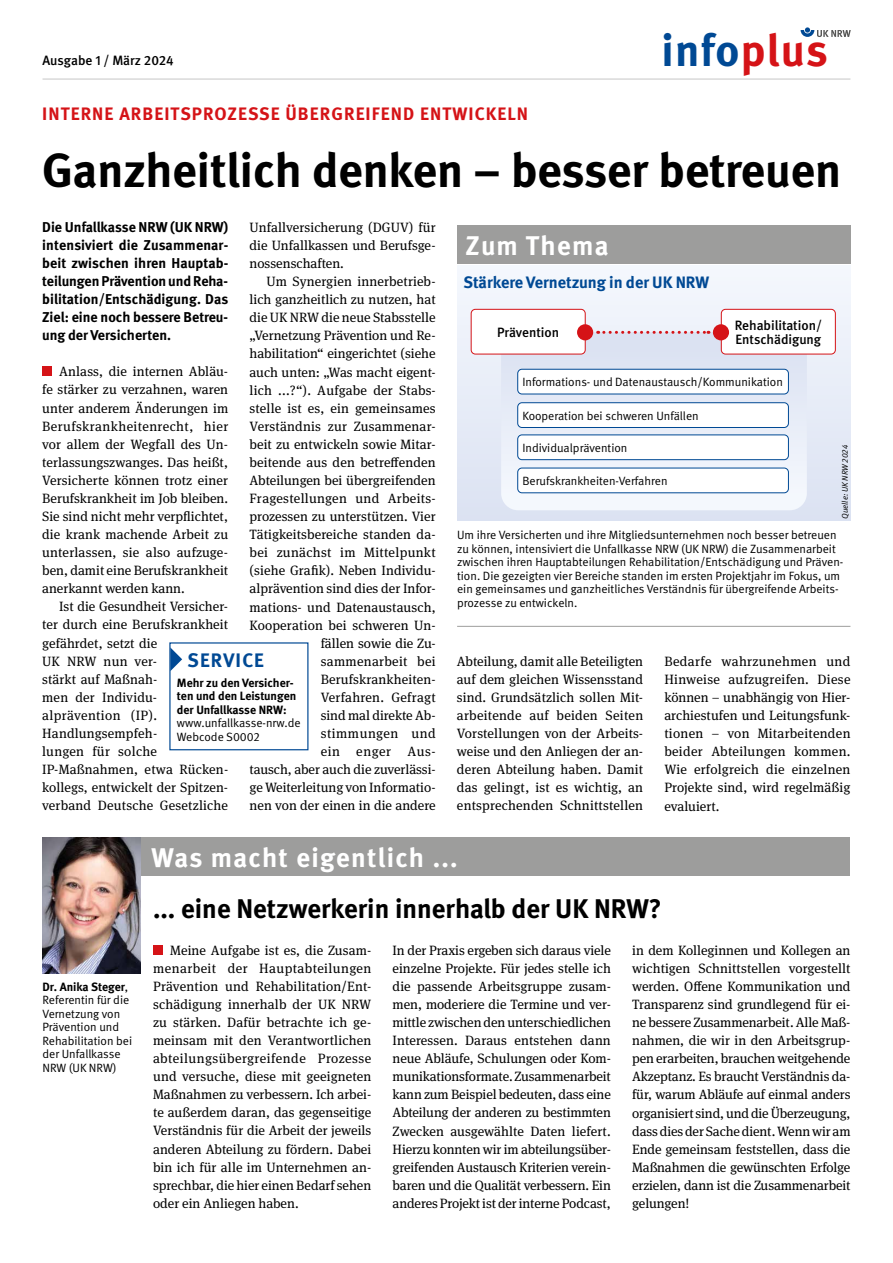
<style>
.page{position:relative;width:893px;height:1263px;background:#fff}
.page>*{position:absolute;margin:0;border:0;box-sizing:border-box;transform-origin:0 0}
.t1{font:700 48px "DGUV Meta";color:#000}
.t2{font:700 45px "DGUV Meta";letter-spacing:.03em;color:#004994}
.t3{font:700 27px "DGUV Meta";color:#000}
.t4{font:700 27px "DGUV Meta";letter-spacing:.05em;color:#fff}
.t5{font:700 19.5px "DGUV Meta";letter-spacing:.06em;color:#004994}
.t6{font:700 18px "DGUV Meta";letter-spacing:.06em;color:#d51317}
.t7{font:700 16.5px "DGUV Meta";color:#004994}
.t8{font:700 14.25px/18px "DGUV Meta";color:#000;text-align:justify}
.t9{font:13.5px/18.1px "DGUV Meta Serif";color:#000;text-align:justify}
.t10{font:500 13.5px/13.5px "DGUV Meta";color:#000}
.t11{font:12px/13.5px "DGUV Meta";color:#000}
.t12{font:700 12px/13.5px "DGUV Meta";color:#000}
.t13{font:italic 8.25px "DGUV Meta";color:#000}
.s1{color:#d51317}
.s2{font-weight:700}
</style>
<div class="page">
<div style="left:43px;top:838px;width:807px;height:38px;background:#9d9d9c"></div>
<hr style="left:43px;top:79px;width:807px;height:1px;background:#c6c6c6">
<svg style="left:801px;top:27px;width:50px;height:10px"></svg>
<img style="left:43px;top:838px;width:97px;height:136px">
<div style="left:42px;top:367px;width:10px;height:9px;background:#d51317"></div>
<div style="left:457px;top:266px;width:393px;height:255px;background:linear-gradient(to bottom,#f4f6fb,#dbe2f2)"></div>
<svg style="left:501px;top:332px;width:306px;height:178px"></svg>
<div style="left:457px;top:225px;width:393px;height:39px;background:#9d9d9c"></div>
<hr style="left:457px;top:626px;width:393px;height:1px;background:#9d9d9c">
<div style="left:153px;top:945px;width:10px;height:10px;background:#d51317"></div>
<div style="left:518px;top:403px;width:270px;height:24px;background:#fff;border-radius:4px"></div>
<div style="left:517px;top:402px;width:272px;height:26px;border:1px solid #004994;border-radius:4px"></div>
<div style="left:518px;top:468px;width:270px;height:25px;background:#fff;border-radius:4px"></div>
<div style="left:517px;top:468px;width:272px;height:25px;border:1px solid #004994;border-radius:4px"></div>
<div style="left:518px;top:435px;width:270px;height:25px;background:#fff;border-radius:4px"></div>
<div style="left:517px;top:434px;width:272px;height:26px;border:1px solid #004994;border-radius:4px"></div>
<div style="left:518px;top:369px;width:270px;height:25px;background:#fff;border-radius:4px"></div>
<div style="left:517px;top:369px;width:272px;height:25px;border:1px solid #004994;border-radius:4px"></div>
<div style="left:471px;top:309px;width:114px;height:45px;background:#fff;border-radius:4px"></div>
<div style="left:471px;top:309px;width:115px;height:45px;border:1px solid #d51317;border-radius:4px"></div>
<div style="left:721px;top:309px;width:114px;height:45px;background:#fff;border-radius:4px"></div>
<div style="left:721px;top:309px;width:115px;height:45px;border:1px solid #d51317;border-radius:4px"></div>
<div style="left:577px;top:324px;width:16px;height:16px;background:#d51317;border-radius:50%"></div>
<div style="left:713px;top:324px;width:16px;height:16px;background:#d51317;border-radius:50%"></div>
<svg style="left:598px;top:331px;width:111px;height:3px"></svg>
<svg style="left:170px;top:647px;width:12px;height:24px"></svg>
<p class="t10" style="left:43px;top:54px;width:132px">Ausgabe 1 / März 2024</p>
<h2 class="t2" style="left:661px;top:23px;width:168px">info<span class="s1">plus</span></h2>
<h3 class="t6" style="left:42px;top:103px;width:487px">INTERNE ARBEITSPROZESSE ÜBERGREIFEND ENTWICKELN</h3>
<h1 class="t1" style="left:42px;top:142px;width:801px">Ganzheitlich denken – besser betreuen</h1>
<p class="t8" style="left:42px;top:218px;width:188px">Die Unfallkasse NRW (UK NRW) intensiviert die Zusammenar&shy;beit zwischen ihren Hauptab&shy;teilungen Prävention und Reha&shy;bilitation/Entschädigung. Das Ziel: eine noch bessere Betreu&shy;ung der Versicherten.</p>
<p class="t9" style="left:42px;top:363px;width:188px;text-indent:17px">Anlass, die internen Abläu&shy;fe stärker zu verzahnen, waren unter anderem Änderungen im Berufskrankheitenrecht, hier vor allem der Wegfall des Un&shy;terlassungszwanges. Das heißt, Versicherte können trotz einer Berufskrankheit im Job bleiben.<br>Sie sind nicht mehr verpflichtet, die krank machende Arbeit zu unterlassen, sie also aufzuge&shy;ben, damit eine Berufskrankheit anerkannt werden kann.</p>
<p class="t9" style="left:42px;top:598px;width:188px;text-align:left;text-indent:17px">Ist die Gesundheit Versicher&shy;ter durch eine Berufskrankheit gefährdet, setzt die<br>UK NRW nun ver-<br>stärkt auf Maßnah-<br>men der Individu&shy;alprävention (IP).<br>Handlungsempfeh-<br>lungen für solche<br>IP-Maßnahmen, etwa Rücken&shy;kollegs, entwickelt der Spitzen&shy;verband Deutsche Gesetzliche</p>
<p class="t9" style="left:250px;top:218px;width:188px">Unfallversicherung (DGUV) für die Unfallkassen und Berufsge&shy;nossenschaften.</p>
<p class="t9" style="left:250px;top:273px;width:188px;text-align:right">Um Synergien innerbetrieb&shy;lich ganzheitlich zu nutzen, hat die UK NRW die neue Stabsstelle „Vernetzung Prävention und Re&shy;habilitation“ eingerichtet (siehe auch unten: „Was macht eigent&shy;lich ...?“). Aufgabe der Stabs&shy;stelle ist es, ein gemeinsames<br>Verständnis zur Zusammenar&shy;beit zu entwickeln sowie Mitar&shy;beitende aus den betreffenden<br>Abteilungen bei übergreifenden<br>Fragestellungen und Arbeits&shy;prozessen zu unterstützen. Vier<br>Tätigkeitsbereiche standen da&shy;bei zunächst im Mittelpunkt (siehe Grafik). Neben Individu&shy;alprävention sind dies der Infor&shy;mations- und Datenaustausch,<br>Kooperation bei schweren Un&shy;fällen sowie die Zu&shy;sammenarbeit bei<br>Berufskrankheiten-<br>Verfahren. Gefragt<br>sind mal direkte Ab&shy;stimmungen und<br>ein enger Aus-<br>tausch, aber auch die zuverlässi&shy;ge Weiterleitung von Informatio&shy;nen von der einen in die andere</p>
<h3 class="t5" style="left:188px;top:648px;width:78px">SERVICE</h3>
<p class="t12" style="left:177px;top:676px;width:121px">Mehr zu den Versicher&shy;ten und den Leistungen der Unfallkasse NRW:</p>
<p class="t11" style="left:177px;top:716px;width:125px">www.unfallkasse-nrw.de<br>Webcode S0002</p>
<h3 class="t4" style="left:466px;top:229px;width:144px">Zum Thema</h3>
<p class="t7" style="left:463px;top:273px;width:247px">Stärkere Vernetzung in der UK NRW</p>
<p class="t10" style="left:497px;top:326px;width:64px">Prävention</p>
<p class="t10" style="left:735px;top:319px;width:89px">Rehabilitation/<br>Entschädigung</p>
<p class="t11" style="left:522px;top:375px;width:262px">Informations- und Datenaustausch/Kommunikation</p>
<p class="t11" style="left:522px;top:409px;width:178px">Kooperation bei schweren Unfällen</p>
<p class="t11" style="left:522px;top:441px;width:107px">Individualprävention</p>
<p class="t13" style="left:840px;top:519px;width:75px;rotate:-90deg">Quelle: UK NRW 2024</p>
<p class="t11" style="left:457px;top:528px;width:388px">Um ihre Versicherten und ihre Mitgliedsunternehmen noch besser betreuen zu können, intensiviert die Unfallkasse NRW (UK NRW) die Zusammenarbeit zwischen ihren Hauptabteilungen Rehabilitation/Entschädigung und Präven&shy;tion. Die gezeigten vier Bereiche standen im ersten Projektjahr im Fokus, um ein gemeinsames und ganzheitliches Verständnis für übergreifende Arbeits&shy;prozesse zu entwickeln.</p>
<p class="t11" style="left:522px;top:474px;width:147px">Berufskrankheiten-Verfahren</p>
<p class="t9" style="left:457px;top:652px;width:188px">Abteilung, damit alle Beteiligten auf dem gleichen Wissensstand sind. Grundsätzlich sollen Mit&shy;arbeitende auf beiden Seiten Vorstellungen von der Arbeits&shy;weise und den Anliegen der an&shy;deren Abteilung haben. Damit das gelingt, ist es wichtig, an entsprechenden Schnittstellen</p>
<p class="t9" style="left:664px;top:652px;width:188px">Bedarfe wahrzunehmen und Hinweise aufzugreifen. Diese können – unabhängig von Hier&shy;archiestufen und Leitungsfunk&shy;tionen – von Mitarbeitenden beider Abteilungen kommen.<br>Wie erfolgreich die einzelnen Projekte sind, wird regelmäßig evaluiert.</p>
<h3 class="t4" style="left:151px;top:842px;width:308px">Was macht eigentlich ...</h3>
<p class="t11" style="left:43px;top:980px;width:91px"><span class="s2">Dr. Anika Steger</span>,<br>Referentin für die<br>Vernetzung von<br>Prävention und<br>Rehabilitation bei der Unfallkasse<br>NRW (UK NRW)</p>
<h3 class="t3" style="left:153px;top:892px;width:510px">... eine Netzwerkerin innerhalb der UK NRW?</h3>
<p class="t9" style="left:153px;top:941px;width:220px;text-indent:17px">Meine Aufgabe ist es, die Zusam&shy;menarbeit der Hauptabteilungen Prävention und Rehabilitation/Ent&shy;schädigung innerhalb der UK NRW zu stärken. Dafür betrachte ich ge&shy;meinsam mit den Verantwortlichen abteilungsübergreifende Prozesse und versuche, diese mit geeigneten Maßnahmen zu verbessern. Ich arbei&shy;te außerdem daran, das gegenseitige Verständnis für die Arbeit der jeweils anderen Abteilung zu fördern. Dabei bin ich für alle im Unternehmen an&shy;sprechbar, die hier einen Bedarf sehen oder ein Anliegen haben.</p>
<p class="t9" style="left:393px;top:941px;width:220px">In der Praxis ergeben sich daraus viele einzelne Projekte. Für jedes stelle ich die passende Arbeitsgruppe zusam&shy;men, moderiere die Termine und ver&shy;mittle zwischen den unterschiedlichen Interessen. Daraus entstehen dann neue Abläufe, Schulungen oder Kom&shy;munikationsformate. Zusammenarbeit kann zum Beispiel bedeuten, dass eine Abteilung der anderen zu bestimmten Zwecken ausgewählte Daten liefert.<br>Hierzu konnten wir im abteilungsüber&shy;greifenden Austausch Kriterien verein&shy;baren und die Qualität verbessern. Ein anderes Projekt ist der interne Podcast,</p>
<p class="t9" style="left:632px;top:941px;width:220px">in dem Kolleginnen und Kollegen an wichtigen Schnittstellen vorgestellt werden. Offene Kommunikation und Transparenz sind grundlegend für ei&shy;ne bessere Zusammenarbeit. Alle Maß&shy;nahmen, die wir in den Arbeitsgrup&shy;pen erarbeiten, brauchen weitgehende Akzeptanz. Es braucht Verständnis da&shy;für, warum Abläufe auf einmal anders organisiert sind, und die Überzeugung, dass dies der Sache dient. Wenn wir am Ende gemeinsam feststellen, dass die Maßnahmen die gewünschten Erfolge erzielen, dann ist die Zusammenarbeit gelungen!</p>
</div>
